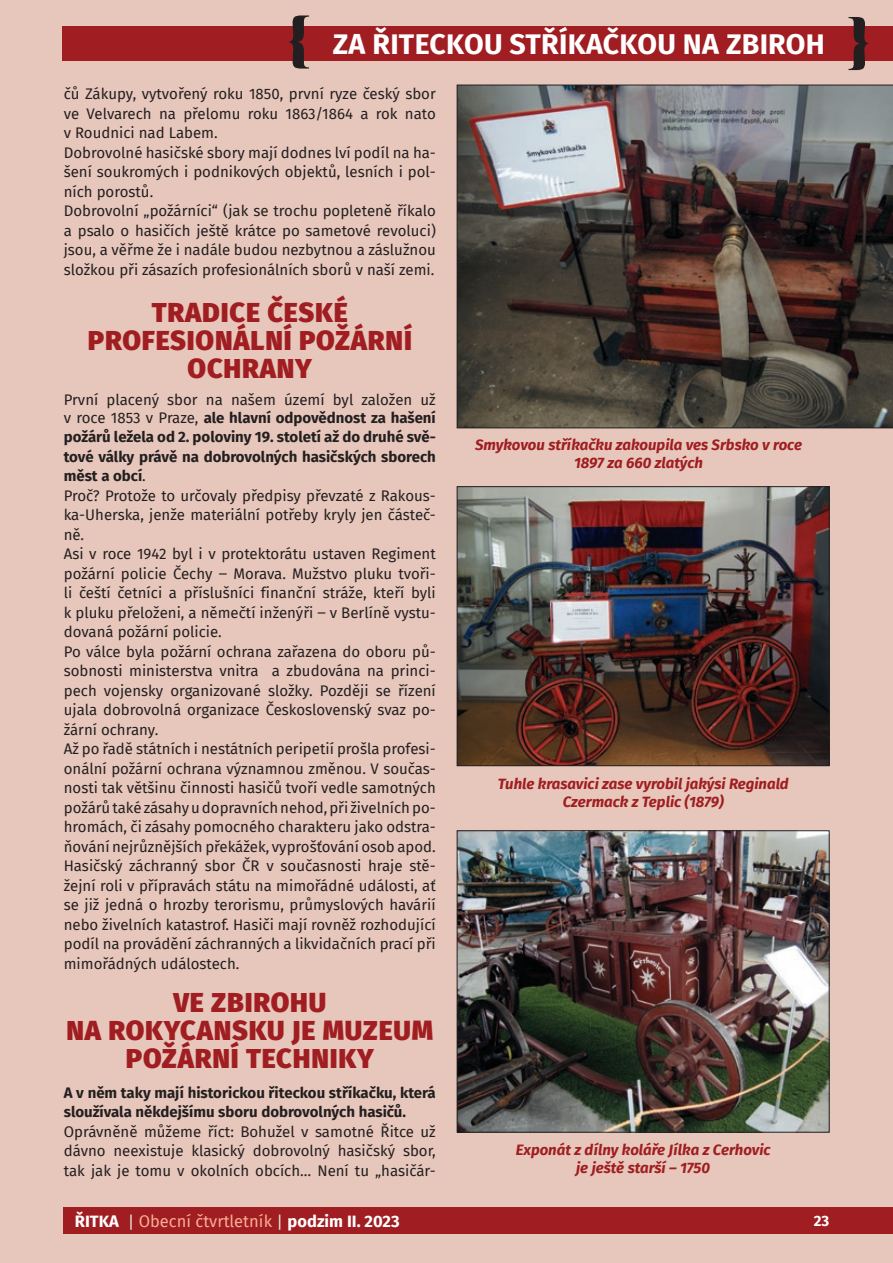
<style>
.page{position:relative;width:893px;height:1263px;background:#e7c7bb}
.page>*{position:absolute;margin:0;border:0;box-sizing:border-box;transform-origin:0 0}
.t1{font:700 28.5px "Fira Sans";letter-spacing:.01em;color:#fff}
.t2{font:900 27px/27.9px "Fira Sans";letter-spacing:.03em;color:#a01d21;text-align:center}
.t3{font:700 16.5px "Fira Sans";color:#fff}
.t4{font:15px/19.5px "Fira Sans";color:#231f20}
.t5{font:italic 700 15px/18px "Fira Sans";color:#a01d21;text-align:center}
.t6{font:700 15px/19.5px "Fira Sans";color:#231f20}
.t7{font:700 15px "Fira Sans";color:#fff}
.s1{font-weight:700}
.s2{font-weight:400;color:#d8e9d2}
.s3{font-weight:400;color:#f8ae94}
</style>
<div class="page">
<div style="left:64px;top:1208px;width:829px;height:26px;background:#a01d21"></div>
<div style="left:63px;top:27px;width:830px;height:34px;background:#a01d21"></div>
<img style="left:457px;top:85px;width:436px;height:343px">
<img style="left:459px;top:488px;width:369px;height:276px">
<div style="left:457px;top:486px;width:373px;height:280px;border:1px solid #231f20"></div>
<img style="left:459px;top:832px;width:369px;height:298px">
<div style="left:457px;top:830px;width:373px;height:302px;border:1px solid #231f20"></div>
<svg style="left:288px;top:26px;width:21px;height:1px"></svg>
<svg style="left:848px;top:26px;width:21px;height:1px"></svg>
<h1 class="t1" style="left:333px;top:20px;width:493px">ZA ŘITECKOU STŘÍKAČKOU NA ZBIROH</h1>
<p class="t4" style="left:64px;top:84px;width:374px">čů Zákupy, vytvořený roku 1850, první ryze český sbor ve Velvarech na přelomu roku 1863/1864 a rok nato v Roudnici nad Labem.<br>Dobrovolné hasičské sbory mají dodnes lví podíl na ha&shy;šení soukromých i podnikových objektů, lesních i pol&shy;ních porostů.<br>Dobrovolní „požárníci“ (jak se trochu popleteně říkalo a psalo o hasičích ještě krátce po sametové revoluci) jsou, a věřme že i nadále budou nezbytnou a záslužnou složkou při zásazích profesionálních sborů v naší zemi.</p>
<h2 class="t2" style="left:88px;top:296px;width:326px">TRADICE ČESKÉ<br>PROFESIONÁLNÍ POŽÁRNÍ<br>OCHRANY</h2>
<p class="t4" style="left:64px;top:390px;width:374px;line-height:18px">První placený sbor na našem území byl založen už v roce 1853 v Praze, <span class="s1">ale hlavní odpovědnost za hašení</span></p>
<p class="t4" style="left:64px;top:427px;width:374px"><span class="s1">požárů ležela od 2. poloviny 19. století až do druhé svě&shy;tové války právě na dobrovolných hasičských sborech měst a obcí</span>.<br>Proč? Protože to určovaly předpisy převzaté z Rakous&shy;ka-Uherska, jenže materiální potřeby kryly jen částeč&shy;ně.<br>Asi v roce 1942 byl i v protektorátu ustaven Regiment požární policie Čechy ‒ Morava. Mužstvo pluku tvoři&shy;li čeští četníci a příslušníci finanční stráže, kteří byli k pluku přeloženi, a němečtí inženýři ‒ v Berlíně vystu&shy;dovaná požární policie.<br>Po válce byla požární ochrana zařazena do oboru pů&shy;sobnosti ministerstva vnitra a zbudována na princi&shy;pech vojensky organizované složky. Později se řízení ujala dobrovolná organizace Československý svaz po&shy;žární ochrany.<br>Až po řadě státních i nestátních peripetií prošla profesi&shy;onální požární ochrana významnou změnou. V součas&shy;nosti tak většinu činnosti hasičů tvoří vedle samotných požárů také zásahy u dopravních nehod, při živelních po&shy;hromách, či zásahy pomocného charakteru jako odstra&shy;ňování nejrůznějších překážek, vyprošťování osob apod.<br>Hasičský záchranný sbor ČR v současnosti hraje stě&shy;žejní roli v přípravách státu na mimořádné události, ať se již jedná o hrozby terorismu, průmyslových havárií nebo živelních katastrof. Hasiči mají rovněž rozhodující podíl na provádění záchranných a likvidačních prací při mimořádných událostech.</p>
<h2 class="t2" style="left:67px;top:986px;width:368px">VE ZBIROHU<br>NA ROKYCANSKU JE MUZEUM<br>POŽÁRNÍ TECHNIKY</h2>
<p class="t6" style="left:64px;top:1081px;width:374px">A v něm taky mají historickou řiteckou stříkačku, která sloužívala někdejšímu sboru dobrovolných hasičů.</p>
<p class="t4" style="left:64px;top:1121px;width:374px;text-align:justify">Oprávněně můžeme říct: Bohužel v samotné Řitce už dávno neexistuje klasický dobrovolný hasičský sbor, tak jak je tomu v okolních obcích… Není tu „hasičár-</p>
<p class="t5" style="left:475px;top:435px;width:328px">Smykovou stříkačku zakoupila ves Srbsko v roce<br>1897 za 660 zlatých</p>
<p class="t5" style="left:498px;top:773px;width:292px">Tuhle krasavici zase vyrobil jakýsi Reginald<br>Czermack z Teplic (1879)</p>
<p class="t5" style="left:516px;top:1140px;width:256px">Exponát z dílny koláře Jílka z Cerhovic je ještě starší – 1750</p>
<p class="t3" style="left:75px;top:1207px;width:326px">ŘITKA <span class="s2">|</span> <span class="s3">Obecní čtvrtletník</span> <span class="s2">|</span> podzim II. 2023</p>
<p class="t7" style="left:814px;top:1208px;width:17px">23</p>
</div>
